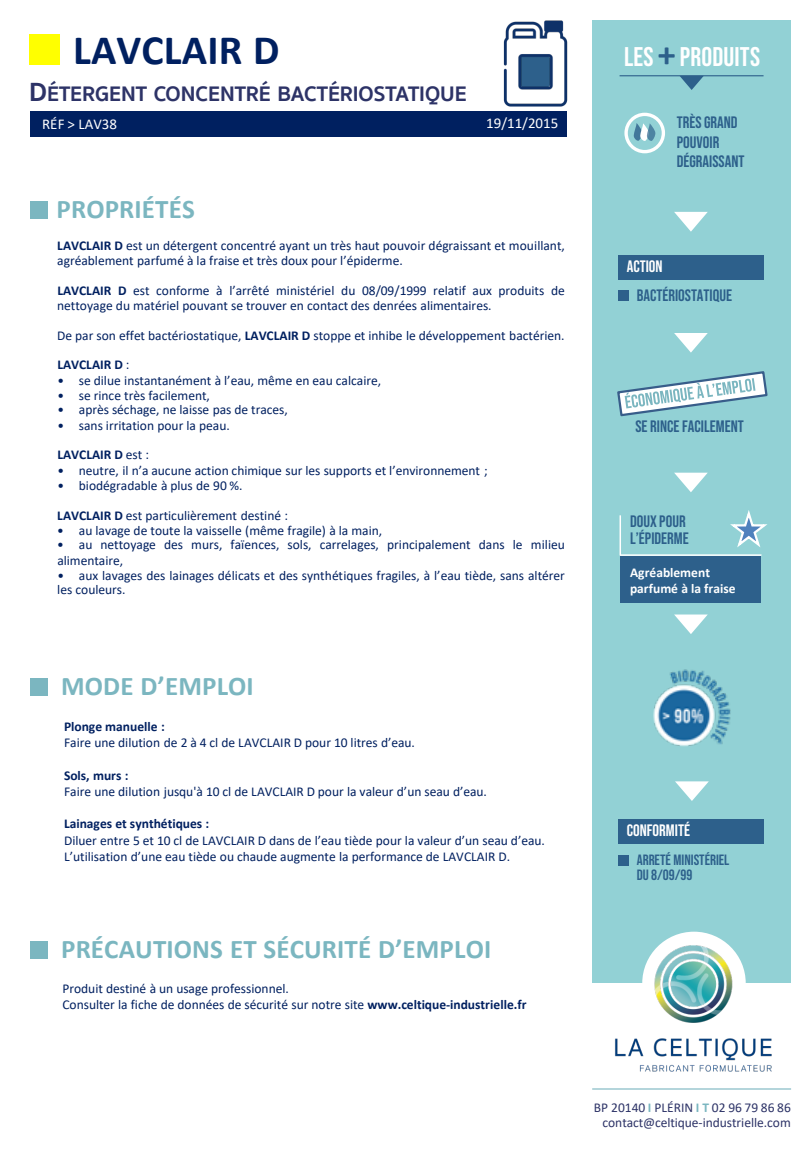
<style>
.page{position:relative;width:810px;height:1170px;background:#fff}
.page>*{position:absolute;margin:0;border:0;box-sizing:border-box;transform-origin:0 0}
.t1{font:700 42px "Calibri";letter-spacing:.005em;color:#002060}
.t2{font:700 27px "Calibri";letter-spacing:.005em;color:#7bb6c0}
.t3{font:27px "Bebas Neue";letter-spacing:.005em;color:#fff}
.t4{font:700 21.6px "Sukhumvit Set";letter-spacing:-.005em;color:#2d3367}
.t5{font:16.5px/19.8px "Bebas Neue";color:#2d608b}
.t6{font:16.5px "Bebas Neue";color:#fff}
.t7{font:15px/15px "Bebas Neue";color:#2d608b}
.t8{font:15px "Calibri";color:#fff}
.t9{font:13.5px/15px "Calibri";color:#002060}
.t10{font:700 13.5px "Calibri";color:#002060}
.t11{font:13.5px/15px "Calibri";color:#2d3367;text-align:right}
.t12{font:700 13.5px/16.2px "Calibri";color:#fff}
.s1{font-size:27px}
.s2{font-weight:700}
.s3{font-weight:400}
.s4{font-family:"Calibri";font-weight:700;font-size:36px;color:#2d608b}
.s5{font-weight:700;color:#7bb6c0}
</style>
<div class="page">
<div style="left:592px;top:20px;width:199px;height:963px;background:#92d1d5"></div>
<div style="left:31px;top:112px;width:536px;height:25px;background:#002060"></div>
<div style="left:30px;top:34px;width:30px;height:31px;background:#ff0"></div>
<img style="left:503px;top:20px;width:65px;height:87px">
<div style="left:30px;top:202px;width:18px;height:17px;background:#7bb6c0"></div>
<div style="left:30px;top:678px;width:18px;height:18px;background:#7bb6c0"></div>
<div style="left:30px;top:941px;width:18px;height:18px;background:#7bb6c0"></div>
<hr style="left:620px;top:75px;width:144px;height:1px;background:#2d608b">
<svg style="left:680px;top:76px;width:24px;height:14px"></svg>
<hr style="left:592px;top:1088px;width:199px;height:2px;background:#7bb6c0">
<img style="left:599px;top:931px;width:190px;height:158px">
<img style="left:653px;top:669px;width:78px;height:78px">
<svg style="left:633px;top:123px;width:23px;height:18px"></svg>
<div style="left:624px;top:113px;width:41px;height:40px;border:3px solid #fff;border-radius:50%"></div>
<svg style="left:674px;top:212px;width:34px;height:20px"></svg>
<div style="left:618px;top:255px;width:146px;height:24px;background:#2d608b"></div>
<div style="left:618px;top:290px;width:11px;height:10px;background:#2d608b"></div>
<svg style="left:674px;top:333px;width:34px;height:20px"></svg>
<svg style="left:617px;top:371px;width:151px;height:46px"></svg>
<svg style="left:674px;top:473px;width:34px;height:19px"></svg>
<div style="left:620px;top:556px;width:141px;height:46px;background:#2d608b"></div>
<svg style="left:619px;top:510px;width:148px;height:46px"></svg>
<svg style="left:674px;top:615px;width:33px;height:19px"></svg>
<div style="left:618px;top:820px;width:146px;height:24px;background:#2d608b"></div>
<div style="left:618px;top:855px;width:11px;height:11px;background:#2d608b"></div>
<svg style="left:675px;top:781px;width:34px;height:20px"></svg>
<h1 class="t1" style="left:73px;top:20px;width:208px">LAVCLAIR D</h1>
<p class="t4" style="left:29px;top:77px;width:439px"><span class="s1">D</span>ÉTERGENT CONCENTRÉ BACTÉRIOSTATIQUE</p>
<p class="t8" style="left:42px;top:114px;width:76px">RÉF &gt; LAV38</p>
<p class="t8" style="left:486px;top:113px;width:73px">19/11/2015</p>
<p class="t2" style="left:56px;top:190px;width:140px">PROPRIÉTÉS</p>
<p class="t9" style="left:57px;top:237px;width:509px"><span class="s2">LAVCLAIR D</span> est un détergent concentré ayant un très haut pouvoir dégraissant et mouillant, agréablement parfumé à la fraise et très doux pour l’épiderme.</p>
<p class="t9" style="left:57px;top:282px;width:509px"><span class="s2">LAVCLAIR D</span> est conforme à l’arrêté ministériel du 08/09/1999 relatif aux produits de nettoyage du matériel pouvant se trouver en contact des denrées alimentaires.</p>
<p class="t9" style="left:57px;top:327px;width:509px">De par son effet bactériostatique, <span class="s2">LAVCLAIR D</span> stoppe et inhibe le développement bactérien.</p>
<p class="t10" style="left:57px;top:355px;width:74px">LAVCLAIR D <span class="s3">:</span></p>
<p class="t9" style="left:57px;top:372px;width:325px">• se dilue instantanément à l’eau, même en eau calcaire,</p>
<p class="t9" style="left:57px;top:387px;width:154px">• se rince très facilement,</p>
<p class="t9" style="left:57px;top:402px;width:232px">• après séchage, ne laisse pas de traces,</p>
<p class="t9" style="left:57px;top:417px;width:174px">• sans irritation pour la peau.</p>
<p class="t10" style="left:57px;top:445px;width:93px">LAVCLAIR D <span class="s3">est :</span></p>
<p class="t9" style="left:57px;top:462px;width:432px">• neutre, il n’a aucune action chimique sur les supports et l’environnement ;</p>
<p class="t9" style="left:57px;top:477px;width:187px">• biodégradable à plus de 90 %.</p>
<p class="t9" style="left:57px;top:507px;width:232px"><span class="s2">LAVCLAIR D</span> est particulièrement destiné :</p>
<p class="t9" style="left:57px;top:522px;width:326px">• au lavage de toute la vaisselle (même fragile) à la main,</p>
<p class="t9" style="left:57px;top:537px;width:509px">• au nettoyage des murs, faïences, sols, carrelages, principalement dans le milieu alimentaire,</p>
<p class="t9" style="left:57px;top:567px;width:509px">• aux lavages des lainages délicats et des synthétiques fragiles, à l’eau tiède, sans altérer les couleurs.</p>
<p class="t2" style="left:61px;top:667px;width:194px">MODE D’EMPLOI</p>
<p class="t10" style="left:64px;top:717px;width:102px">Plonge manuelle :</p>
<p class="t9" style="left:64px;top:735px;width:352px">Faire une dilution de 2 à 4 cl de LAVCLAIR D pour 10 litres d’eau.</p>
<p class="t10" style="left:64px;top:766px;width:66px">Sols, murs :</p>
<p class="t9" style="left:64px;top:784px;width:424px">Faire une dilution jusqu'à 10 cl de LAVCLAIR D pour la valeur d’un seau d’eau.</p>
<p class="t10" style="left:64px;top:814px;width:147px">Lainages et synthétiques :</p>
<p class="t9" style="left:64px;top:832px;width:482px;line-height:16.2px">Diluer entre 5 et 10 cl de LAVCLAIR D dans de l’eau tiède pour la valeur d’un seau d’eau.<br>L’utilisation d’une eau tiède ou chaude augmente la performance de LAVCLAIR D.</p>
<p class="t2" style="left:61px;top:930px;width:432px">PRÉCAUTIONS ET SÉCURITÉ D’EMPLOI</p>
<p class="t9" style="left:62px;top:981px;width:228px">Produit destiné à un usage professionnel.</p>
<p class="t9" style="left:62px;top:997px;width:466px">Consulter la fiche de données de sécurité sur notre site <span class="s2">www.celtique-industrielle.fr</span></p>
<p class="t3" style="left:624px;top:41px;width:138px">LES <span class="s4">+</span> PRODUITS</p>
<p class="t5" style="left:677px;top:112px;width:69px">TRÈS GRAND<br>POUVOIR<br>DÉGRAISSANT</p>
<p class="t6" style="left:627px;top:256px;width:37px">ACTION</p>
<p class="t5" style="left:637px;top:285px;width:97px">BACTÉRIOSTATIQUE</p>
<p class="t5" style="left:635px;top:416px;width:110px">SE RINCE FACILEMENT</p>
<p class="t5" style="left:630px;top:513px;width:60px;line-height:16.4px">DOUX POUR<br>L’ÉPIDERME</p>
<p class="t12" style="left:630px;top:564px;width:107px">Agréablement parfumé à la fraise</p>
<p class="t6" style="left:627px;top:821px;width:65px">CONFORMITÉ</p>
<p class="t7" style="left:637px;top:853px;width:94px">ARRETÉ MINISTÉRIEL<br>DU 8/09/99</p>
<p class="t11" style="left:594px;top:1100px;width:198px">BP 20140 <span class="s5">I</span> PLÉRIN <span class="s5">I T</span> 02 96 79 86 86 contact@celtique-industrielle.com</p>
</div>
